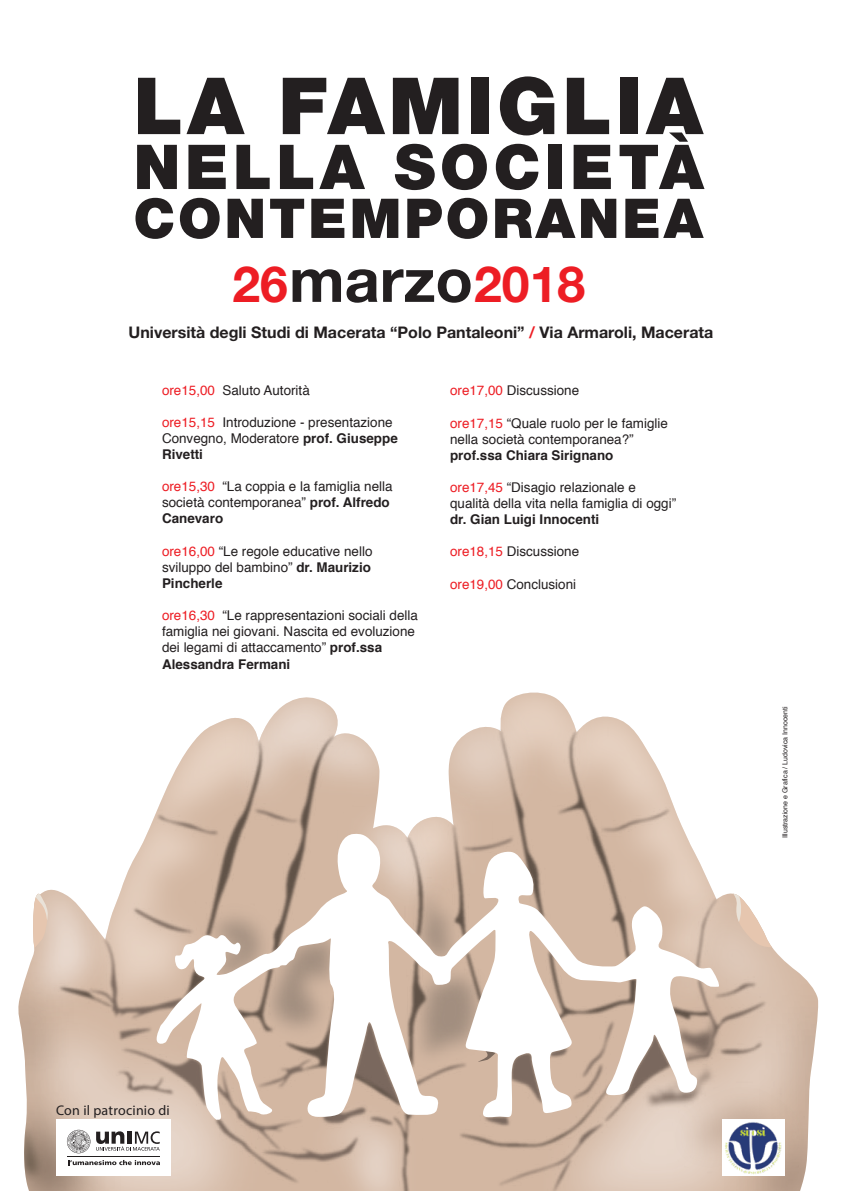
<style>
.page{position:relative;width:842px;height:1191px;background:#fff}
.page>*{position:absolute;margin:0;border:0;box-sizing:border-box;transform-origin:0 0}
.t1{font:900 78.9px "Helvetica Neue LT Std";letter-spacing:.05em;color:#231f20}
.t2{font:900 61.9px "Helvetica Neue LT Std";letter-spacing:.07em;color:#231f20}
.t3{font:900 54.9px "Helvetica Neue LT Std";letter-spacing:.05em;color:#231f20}
.t4{font:700 50px "Helvetica Neue LT Std";color:#ed1d24}
.t5{font:700 16px "Helvetica Neue LT Std";color:#231f20}
.t6{font:14px "Myriad Pro";letter-spacing:.015em;color:#231f20}
.t7{font:13.4px/16.1px "Helvetica";color:#231f20}
.t8{font:700 13.4px "Helvetica";color:#231f20}
.t9{font:7px "Helvetica";color:#231f20}
.s1{font-size:61.3px;color:#231f20}
.s2{color:#ed1d24}
.s3{font-weight:700}
</style>
<div class="page">
<img style="left:24px;top:1087px;width:28px;height:104px">
<img style="left:448px;top:692px;width:235px;height:141px">
<img style="left:535px;top:829px;width:284px;height:362px">
<img style="left:410px;top:767px;width:85px;height:66px">
<img style="left:482px;top:1121px;width:54px;height:34px">
<div style="left:436px;top:1121px;width:46px;height:70px;background:#d3b7a2"></div>
<img style="left:331px;top:707px;width:73px;height:126px">
<img style="left:129px;top:697px;width:202px;height:172px">
<img style="left:20px;top:869px;width:136px;height:218px">
<img style="left:52px;top:979px;width:104px;height:212px">
<img style="left:147px;top:1001px;width:107px;height:190px">
<img style="left:254px;top:1121px;width:182px;height:70px">
<img style="left:626px;top:1041px;width:193px;height:150px">
<img style="left:579px;top:998px;width:201px;height:175px">
<svg style="left:32px;top:890px;width:16px;height:58px"></svg>
<svg style="left:733px;top:893px;width:39px;height:54px"></svg>
<svg style="left:156px;top:833px;width:566px;height:288px"></svg>
<div style="left:56px;top:1119px;width:115px;height:56px;background:#fff"></div>
<div style="left:722px;top:1119px;width:63px;height:56px;background:#fff"></div>
<img style="left:725px;top:1122px;width:57px;height:52px">
<svg style="left:67px;top:1129px;width:23px;height:24px"></svg>
<svg style="left:96px;top:1131px;width:64px;height:19px"></svg>
<svg style="left:68px;top:1160px;width:92px;height:5px"></svg>
<hr style="left:68px;top:1156px;width:92px;height:1px;background:#231f20">
<h1 class="t1" style="left:133px;top:59px;width:571px">LA FAMIGLIA</h1>
<h2 class="t2" style="left:133px;top:130px;width:572px">NELLA SOCIETÀ</h2>
<h3 class="t3" style="left:133px;top:186px;width:571px">CONTEMPORANEA</h3>
<h3 class="t4" style="left:232px;top:253px;width:354px">26<span class="s1">marzo</span>2018</h3>
<p class="t5" style="left:129px;top:322px;width:586px">Università degli Studi di Macerata “Polo Pantaleoni” <span class="s2">/</span> Via Armaroli, Macerata</p>
<p class="t7" style="left:162px;top:382px;width:149px"><span class="s2">ore15,00</span> Saluto Autorità</p>
<p class="t7" style="left:162px;top:414px;width:237px"><span class="s2">ore15,15</span> Introduzione - presentazione<br>Convegno, Moderatore <span class="s3">prof. Giuseppe<br>Rivetti</span></p>
<p class="t7" style="left:162px;top:479px;width:232px"><span class="s2">ore15,30</span> “La coppia e la famiglia nella società contemporanea” <span class="s3">prof. Alfredo<br>Canevaro</span></p>
<p class="t7" style="left:162px;top:543px;width:212px;text-align:justify"><span class="s2">ore16,00</span> “Le regole educative nello sviluppo del bambino” <span class="s3">dr. Maurizio Pincherle</span></p>
<p class="t7" style="left:162px;top:608px;width:257px"><span class="s2">ore16,30</span> “Le rappresentazioni sociali della famiglia nei giovani. Nascita ed evoluzione dei legami di attaccamento” <span class="s3">prof.ssa Alessandra Fermani</span></p>
<p class="t7" style="left:450px;top:383px;width:131px"><span class="s2">ore17,00</span> Discussione</p>
<p class="t7" style="left:450px;top:415px;width:219px"><span class="s2">ore17,15</span> “Quale ruolo per le famiglie nella società contemporanea?”</p>
<p class="t8" style="left:450px;top:444px;width:165px">prof.ssa Chiara Sirignano</p>
<p class="t7" style="left:450px;top:479px;width:228px"><span class="s2">ore17,45</span> “Disagio relazionale e qualità della vita nella famiglia di oggi”</p>
<p class="t8" style="left:450px;top:509px;width:151px">dr. Gian Luigi Innocenti</p>
<p class="t7" style="left:450px;top:544px;width:131px"><span class="s2">ore18,15</span> Discussione</p>
<p class="t7" style="left:450px;top:576px;width:128px"><span class="s2">ore19,00</span> Conclusioni</p>
<p class="t9" style="left:779px;top:838px;width:133px;rotate:-90deg">Illustrazione e Grafica / Ludovica Innocenti</p>
<p class="t6" style="left:56px;top:1101px;width:115px">Con il patrocinio di</p>
</div>
